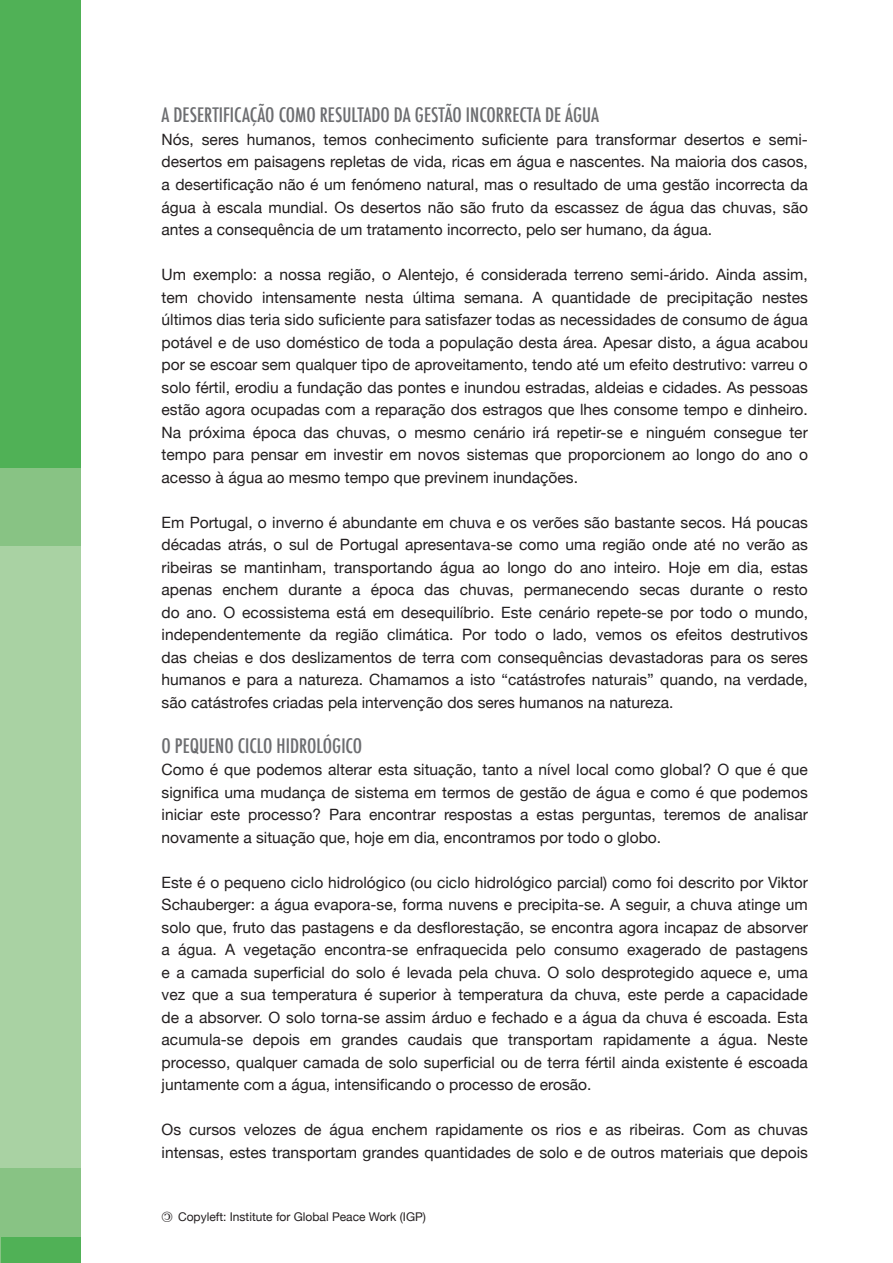
<style>
.page{position:relative;width:893px;height:1263px;background:#fff}
.page>*{position:absolute;margin:0;border:0;box-sizing:border-box;transform-origin:0 0}
.Zwischenhead{font:500 condensed 19.5px "Futura";color:#6c6d70}
.Text{font:15.6px/22.5px "Helvetica Neue";color:#231f20;text-align:justify}
.t1{font:12px "Helvetica Neue";color:#231f20}
</style>
<div class="page">
<div style="left:0;top:445px;width:81px;height:101px;background:#88c384"></div>
<div style="left:0;top:0;width:81px;height:467px;background:#50b156"></div>
<div style="left:0;top:1168px;width:81px;height:95px;background:#88c384"></div>
<div style="left:0;top:546px;width:81px;height:622px;background:#a9d2a3"></div>
<div style="left:1px;top:1237px;width:80px;height:26px;background:#50b156"></div>
<p class="Zwischenhead" style="left:162px;top:103px;width:439px">A DESERTIFICAÇÃO COMO RESULTADO DA GESTÃO INCORRECTA DE ÁGUA</p>
<p class="Text" style="left:162px;top:128px;width:648px">Nós, seres humanos, temos conhecimento suficiente para transformar desertos e semi&shy;desertos em paisagens repletas de vida, ricas em água e nascentes. Na maioria dos casos, a desertificação não é um fenómeno natural, mas o resultado de uma gestão incorrecta da água à escala mundial. Os desertos não são fruto da escassez de água das chuvas, são antes a consequência de um tratamento incorrecto, pelo ser humano, da água.</p>
<p class="Text" style="left:162px;top:263px;width:648px">Um exemplo: a nossa região, o Alentejo, é considerada terreno semi-árido. Ainda assim, tem chovido intensamente nesta última semana. A quantidade de precipitação nestes últimos dias teria sido suficiente para satisfazer todas as necessidades de consumo de água potável e de uso doméstico de toda a população desta área. Apesar disto, a água acabou por se escoar sem qualquer tipo de aproveitamento, tendo até um efeito destrutivo: varreu o solo fértil, erodiu a fundação das pontes e inundou estradas, aldeias e cidades. As pessoas estão agora ocupadas com a reparação dos estragos que lhes consome tempo e dinheiro.<br>Na próxima época das chuvas, o mesmo cenário irá repetir-se e ninguém consegue ter tempo para pensar em investir em novos sistemas que proporcionem ao longo do ano o acesso à água ao mesmo tempo que previnem inundações.</p>
<p class="Text" style="left:162px;top:510px;width:648px">Em Portugal, o inverno é abundante em chuva e os verões são bastante secos. Há poucas décadas atrás, o sul de Portugal apresentava-se como uma região onde até no verão as ribeiras se mantinham, transportando água ao longo do ano inteiro. Hoje em dia, estas apenas enchem durante a época das chuvas, permanecendo secas durante o resto do ano. O ecossistema está em desequilíbrio. Este cenário repete-se por todo o mundo, independentemente da região climática. Por todo o lado, vemos os efeitos destrutivos das cheias e dos deslizamentos de terra com consequências devastadoras para os seres humanos e para a natureza. Chamamos a isto “catástrofes naturais” quando, na verdade, são catástrofes criadas pela intervenção dos seres humanos na natureza.</p>
<p class="Zwischenhead" style="left:162px;top:733px;width:202px">O PEQUENO CICLO HIDROLÓGICO</p>
<p class="Text" style="left:162px;top:758px;width:648px">Como é que podemos alterar esta situação, tanto a nível local como global? O que é que significa uma mudança de sistema em termos de gestão de água e como é que podemos iniciar este processo? Para encontrar respostas a estas perguntas, teremos de analisar novamente a situação que, hoje em dia, encontramos por todo o globo.</p>
<p class="Text" style="left:162px;top:870px;width:648px">Este é o pequeno ciclo hidrológico (ou ciclo hidrológico parcial) como foi descrito por Viktor Schauberger: a água evapora-se, forma nuvens e precipita-se. A seguir, a chuva atinge um solo que, fruto das pastagens e da desflorestação, se encontra agora incapaz de absorver a água. A vegetação encontra-se enfraquecida pelo consumo exagerado de pastagens e a camada superficial do solo é levada pela chuva. O solo desprotegido aquece e, uma vez que a sua temperatura é superior à temperatura da chuva, este perde a capacidade de a absorver. O solo torna-se assim árduo e fechado e a água da chuva é escoada. Esta acumula-se depois em grandes caudais que transportam rapidamente a água. Neste processo, qualquer camada de solo superficial ou de terra fértil ainda existente é escoada juntamente com a água, intensificando o processo de erosão.</p>
<p class="Text" style="left:162px;top:1118px;width:648px">Os cursos velozes de água enchem rapidamente os rios e as ribeiras. Com as chuvas intensas, estes transportam grandes quantidades de solo e de outros materiais que depois</p>
<p class="t1" style="left:178px;top:1210px;width:249px">Copyleft: Institute for Global Peace Work (IGP)</p>
</div>
